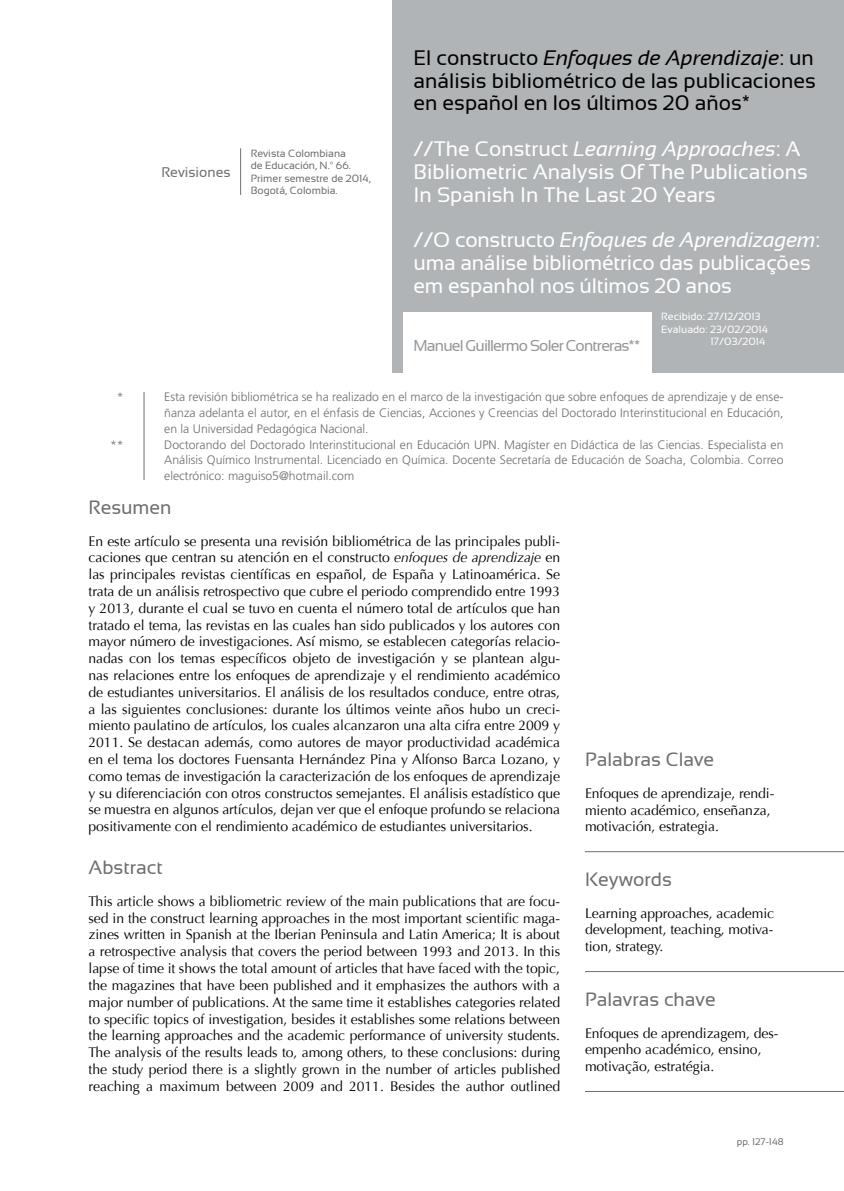
<style>
.page{position:relative;width:844px;height:1191px;background:#fff}
.page>*{position:absolute;margin:0;border:0;box-sizing:border-box;transform-origin:0 0}
.t1{font:21px/22.8px "Sansation";letter-spacing:-.01em;color:#fff}
.t2{font:21px/22.8px "Sansation";color:#000;text-align:justify}
.t3{font:19.25px "Sansation";color:#6d6e71}
.t4{font:15.75px "Sansation";letter-spacing:-.05em;color:#939598}
.t5{font:14px/16.8px "Optima";letter-spacing:-.005em;color:#000;text-align:justify}
.t6{font:14px "Sansation";color:#6d6e71}
.t7{font:300 12.25px/15.8px "Frutiger LT Std";color:#6d6e71}
.t8{font:10.5px/12.6px "Sansation";color:#6d6e71}
.t9{font:10.5px "Sansation";color:#fff}
.t10{font:9.62px "Sansation";color:#6d6e71}
.s1{font-style:italic}
</style>
<div class="page">
<div style="left:392px;top:0;width:451px;height:372px;background:#b1b4b6"></div>
<hr style="left:585px;top:851px;width:258px;height:1px;background:#6d6e71">
<hr style="left:585px;top:971px;width:258px;height:1px;background:#6d6e71">
<hr style="left:585px;top:1091px;width:258px;height:1px;background:#6d6e71">
<hr style="left:240px;top:148px;width:1px;height:47px;background:#6d6e71">
<div style="left:402px;top:313px;width:249px;height:64px;background:#fff"></div>
<hr style="left:143px;top:392px;width:1px;height:88px;background:#6d6e71">
<p class="t7" style="left:117px;top:389px;width:8px">*</p>
<p class="t7" style="left:110px;top:436px;width:15px">**</p>
<p class="t6" style="left:161px;top:164px;width:71px">Revisiones</p>
<p class="t8" style="left:250px;top:147px;width:121px">Revista Colombiana<br>de Educación, N.º 66.<br>Primer semestre de 2014,<br>Bogotá, Colombia.</p>
<h1 class="t2" style="left:413px;top:46px;width:404px">El constructo <span class="s1">Enfoques de Aprendizaje</span>: un análisis bibliométrico de las publicaciones en español en los últimos 20 años*</h1>
<h1 class="t1" style="left:413px;top:137px;width:396px">//The Construct <span class="s1">Learning Approaches</span>: A<br>Bibliometric Analysis Of The Publications<br>In Spanish In The Last 20 Years</h1>
<h1 class="t1" style="left:413px;top:229px;width:408px">//O constructo <span class="s1">Enfoques de Aprendizagem</span>: uma análise bibliométrico das publicações em espanhol nos últimos 20 anos</h1>
<p class="t4" style="left:413px;top:336px;width:228px">Manuel Guillermo Soler Contreras**</p>
<p class="t9" style="left:661px;top:311px;width:101px">Recibido: 27/12/2013</p>
<p class="t9" style="left:661px;top:323px;width:108px">Evaluado: 23/02/2014</p>
<p class="t9" style="left:710px;top:336px;width:57px">17/03/2014</p>
<p class="t7" style="left:164px;top:389px;width:620px">Esta revisión bibliométrica se ha realizado en el marco de la investigación que sobre enfoques de aprendizaje y de ense&shy;ñanza adelanta el autor, en el énfasis de Ciencias, Acciones y Creencias del Doctorado Interinstitucional en Educación, en la Universidad Pedagógica Nacional.<br>Doctorando del Doctorado Interinstitucional en Educación UPN. Magíster en Didáctica de las Ciencias. Especialista en Análisis Químico Instrumental. Licenciado en Química. Docente Secretaría de Educación de Soacha, Colombia. Correo electrónico: maguiso5@hotmail.com</p>
<h2 class="t3" style="left:88px;top:496px;width:84px">Resumen</h2>
<p class="t5" style="left:88px;top:532px;width:473px">En este artículo se presenta una revisión bibliométrica de las principales publi&shy;caciones que centran su atención en el constructo <span class="s1">enfoques de aprendizaje</span> en las principales revistas científicas en español, de España y Latinoamérica. Se trata de un análisis retrospectivo que cubre el periodo comprendido entre 1993 y 2013, durante el cual se tuvo en cuenta el número total de artículos que han tratado el tema, las revistas en las cuales han sido publicados y los autores con mayor número de investigaciones. Así mismo, se establecen categorías relacio&shy;nadas con los temas específicos objeto de investigación y se plantean algu&shy;nas relaciones entre los enfoques de aprendizaje y el rendimiento académico de estudiantes universitarios. El análisis de los resultados conduce, entre otras, a las siguientes conclusiones: durante los últimos veinte años hubo un creci&shy;miento paulatino de artículos, los cuales alcanzaron una alta cifra entre 2009 y 2011. Se destacan además, como autores de mayor productividad académica en el tema los doctores Fuensanta Hernández Pina y Alfonso Barca Lozano, y como temas de investigación la caracterización de los enfoques de aprendizaje y su diferenciación con otros constructos semejantes. El análisis estadístico que se muestra en algunos artículos, dejan ver que el enfoque profundo se relaciona positivamente con el rendimiento académico de estudiantes universitarios.</p>
<h2 class="t3" style="left:88px;top:856px;width:76px">Abstract</h2>
<p class="t5" style="left:88px;top:893px;width:473px">This article shows a bibliometric review of the main publications that are focu&shy;sed in the construct learning approaches in the most important scientific maga&shy;zines written in Spanish at the Iberian Peninsula and Latin America; It is about a retrospective analysis that covers the period between 1993 and 2013. In this lapse of time it shows the total amount of articles that have faced with the topic, the magazines that have been published and it emphasizes the authors with a major number of publications. At the same time it establishes categories related to specific topics of investigation, besides it establishes some relations between the learning approaches and the academic performance of university students.<br>The analysis of the results leads to, among others, to these conclusions: during the study period there is a slightly grown in the number of articles published reaching a maximum between 2009 and 2011. Besides the author outlined</p>
<h2 class="t3" style="left:585px;top:748px;width:131px">Palabras Clave</h2>
<p class="t5" style="left:585px;top:785px;width:191px;text-align:left">Enfoques de aprendizaje, rendi&shy;miento académico, enseñanza, motivación, estrategia.</p>
<h2 class="t3" style="left:585px;top:868px;width:88px">Keywords</h2>
<p class="t5" style="left:585px;top:904px;width:191px">Learning approaches, academic development, teaching, motiva&shy;tion, strategy.</p>
<h2 class="t3" style="left:585px;top:988px;width:132px">Palavras chave</h2>
<p class="t5" style="left:585px;top:1024px;width:195px;text-align:left">Enfoques de aprendizagem, des&shy;empenho académico, ensino, motivação, estratégia.</p>
<p class="t10" style="left:736px;top:1136px;width:48px">pp. 127-148</p>
</div>
